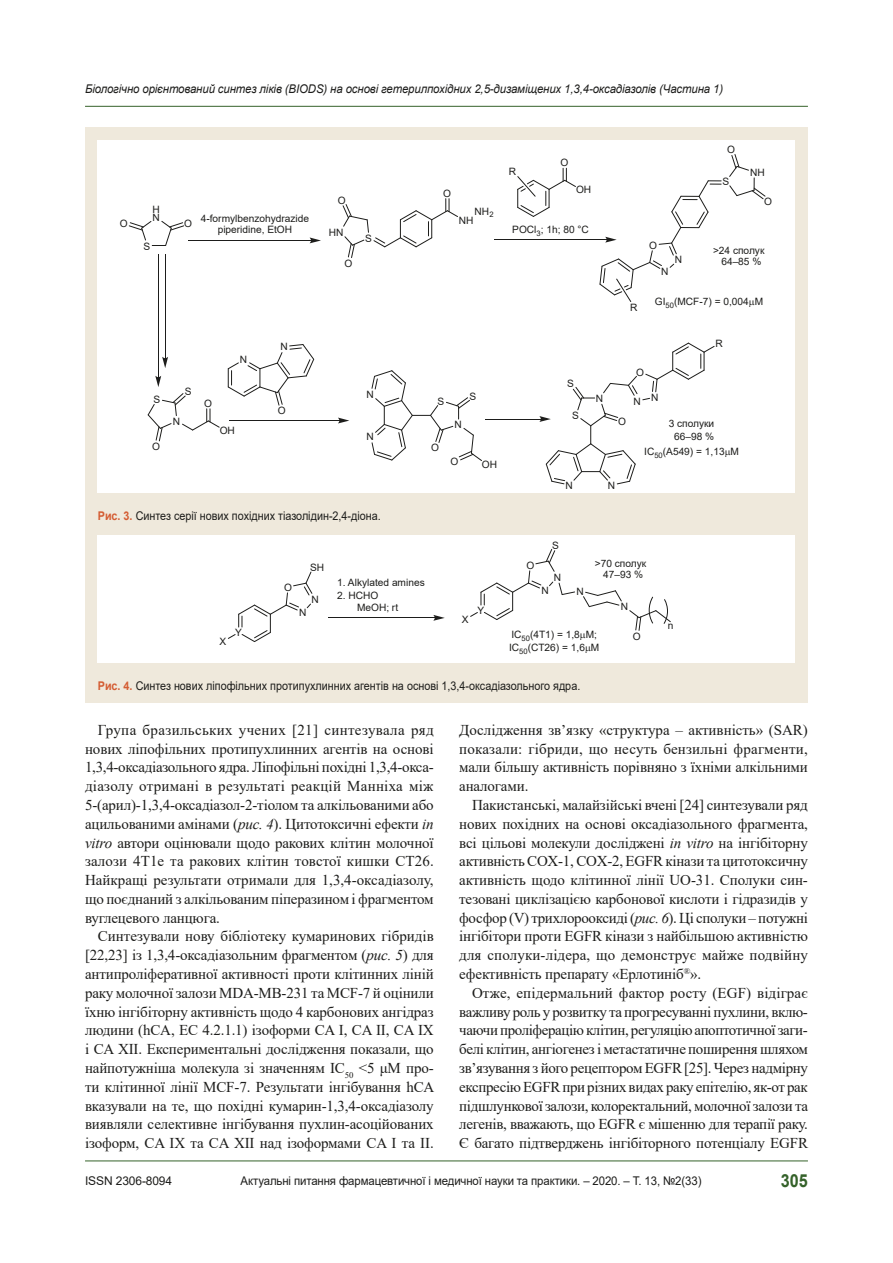
<style>
.page{position:relative;width:893px;height:1263px;background:#fff}
.page>*{position:absolute;margin:0;border:0;box-sizing:border-box;transform-origin:0 0}
.t1{font:700 18px "Arial";color:#35622a;scale:.9 1}
.tecst{font:15px/18.8px "Times New Roman";letter-spacing:-.01em;color:#1d1d1b;text-align:justify}
.примечание{font:12px "Arial";color:#1d1d1b;scale:.9 1}
.t2{font:italic 12px "Arial";letter-spacing:-.01em;color:#1d1d1b;scale:.95 1}
.примечание-2{font:12px "Arial";color:#1d1d1b;scale:.95 1}
.примечание-3{font:12px "Arial";color:#1d1d1b}
.t3{font:10.2px/11.4px "Arial";color:#1d1d1b;text-align:center}
.s1{font-weight:700;color:#d45d33}
.s2{font-style:italic}
</style>
<div class="page">
<hr style="left:85px;top:1160px;width:723px;height:1px;background:#35622a">
<hr style="left:85px;top:106px;width:723px;height:1px;background:#35622a">
<div style="left:85px;top:128px;width:723px;height:575px;background:#efe9dc"></div>
<div style="left:98px;top:140px;width:697px;height:353px;background:#fff"></div>
<svg style="left:128px;top:221px;width:57px;height:25px"></svg>
<hr style="left:188px;top:240px;width:123px;height:1px;background:#1d1d1b">
<svg style="left:310px;top:237px;width:11px;height:6px"></svg>
<svg style="left:342px;top:199px;width:116px;height:59px"></svg>
<hr style="left:494px;top:239px;width:113px;height:1px;background:#1d1d1b">
<svg style="left:517px;top:168px;width:59px;height:49px"></svg>
<svg style="left:729px;top:154px;width:37px;height:46px"></svg>
<svg style="left:599px;top:180px;width:122px;height:122px"></svg>
<hr style="left:158px;top:254px;width:1px;height:123px;background:#1d1d1b">
<svg style="left:147px;top:376px;width:73px;height:66px"></svg>
<hr style="left:229px;top:420px;width:110px;height:1px;background:#1d1d1b">
<svg style="left:338px;top:418px;width:11px;height:5px"></svg>
<svg style="left:227px;top:344px;width:88px;height:62px"></svg>
<svg style="left:371px;top:370px;width:111px;height:91px"></svg>
<hr style="left:165px;top:254px;width:1px;height:104px;background:#1d1d1b">
<svg style="left:162px;top:357px;width:6px;height:11px"></svg>
<hr style="left:486px;top:419px;width:55px;height:1px;background:#1d1d1b">
<svg style="left:539px;top:342px;width:176px;height:143px"></svg>
<div style="left:98px;top:536px;width:697px;height:127px;background:#fff"></div>
<svg style="left:228px;top:571px;width:85px;height:71px"></svg>
<hr style="left:328px;top:617px;width:107px;height:1px;background:#1d1d1b">
<svg style="left:433px;top:615px;width:12px;height:6px"></svg>
<svg style="left:583px;top:590px;width:39px;height:18px"></svg>
<svg style="left:470px;top:549px;width:105px;height:71px"></svg>
<svg style="left:629px;top:596px;width:42px;height:35px"></svg>
<p class="t2" style="left:85px;top:81px;width:673px">Біологічно орієнтований синтез ліків (BIODS) на основі гетерилпохідних 2,5‑дизаміщених 1,3,4-оксадіазолів (Частина 1)</p>
<p class="t3" style="left:727px;top:144px;width:9px">O</p>
<p class="t3" style="left:152px;top:205px;width:9px;line-height:8.4px;text-align:left">H<br>N</p>
<p class="t3" style="left:120px;top:217px;width:9px">O</p>
<p class="t3" style="left:184px;top:217px;width:9px">O</p>
<p class="t3" style="left:143px;top:240px;width:8px">S</p>
<p class="t3" style="left:338px;top:194px;width:9px">O</p>
<p class="t3" style="left:443px;top:187px;width:9px">O</p>
<p class="t3" style="left:509px;top:166px;width:9px">R</p>
<p class="t3" style="left:560px;top:157px;width:9px">O</p>
<p class="t3" style="left:576px;top:184px;width:17px">OH</p>
<p class="t3" style="left:475px;top:205px;width:20px">NH<sub>2</sub></p>
<p class="t3" style="left:201px;top:213px;width:110px">4-formylbenzohydrazide piperidine, EtOH</p>
<p class="t3" style="left:512px;top:223px;width:78px">POCl<sub>3</sub>; 1h; 80 °C</p>
<p class="t3" style="left:459px;top:214px;width:16px">NH</p>
<p class="t3" style="left:329px;top:226px;width:16px">HN</p>
<p class="t3" style="left:365px;top:233px;width:8px">S</p>
<p class="t3" style="left:344px;top:258px;width:9px">O</p>
<p class="t3" style="left:722px;top:176px;width:8px">S</p>
<p class="t3" style="left:750px;top:167px;width:16px">NH</p>
<p class="t3" style="left:764px;top:196px;width:9px">O</p>
<p class="t3" style="left:630px;top:301px;width:9px">R</p>
<p class="t3" style="left:649px;top:240px;width:9px">O</p>
<p class="t3" style="left:713px;top:244px;width:53px">&gt;24 сполук<br>64–85 %</p>
<p class="t3" style="left:655px;top:296px;width:110px">GI<sub>50</sub>(MCF-7) = 0,004 M</p>
<p class="t3" style="left:675px;top:254px;width:9px">N</p>
<p class="t3" style="left:661px;top:266px;width:9px">N</p>
<p class="t3" style="left:153px;top:394px;width:8px">S</p>
<p class="t3" style="left:152px;top:441px;width:9px">O</p>
<p class="t3" style="left:185px;top:386px;width:8px">S</p>
<p class="t3" style="left:173px;top:415px;width:9px">N</p>
<p class="t3" style="left:240px;top:354px;width:9px">N</p>
<p class="t3" style="left:204px;top:398px;width:9px">O</p>
<p class="t3" style="left:220px;top:425px;width:17px">OH</p>
<p class="t3" style="left:281px;top:341px;width:9px">N</p>
<p class="t3" style="left:278px;top:405px;width:9px">O</p>
<p class="t3" style="left:367px;top:389px;width:9px">N</p>
<p class="t3" style="left:367px;top:431px;width:9px">N</p>
<p class="t3" style="left:437px;top:395px;width:8px">S</p>
<p class="t3" style="left:431px;top:442px;width:9px">O</p>
<p class="t3" style="left:454px;top:419px;width:9px">N</p>
<p class="t3" style="left:469px;top:390px;width:8px">S</p>
<p class="t3" style="left:450px;top:455px;width:9px">O</p>
<p class="t3" style="left:482px;top:459px;width:17px">OH</p>
<p class="t3" style="left:567px;top:378px;width:8px">S</p>
<p class="t3" style="left:572px;top:410px;width:8px">S</p>
<p class="t3" style="left:596px;top:392px;width:9px">N</p>
<p class="t3" style="left:716px;top:338px;width:9px">R</p>
<p class="t3" style="left:618px;top:415px;width:9px">O</p>
<p class="t3" style="left:636px;top:367px;width:9px">O</p>
<p class="t3" style="left:633px;top:393px;width:27px">N N</p>
<p class="t3" style="left:669px;top:417px;width:47px;line-height:13.4px">3 сполуки<br>66–98 %</p>
<p class="t3" style="left:644px;top:446px;width:96px">IC<sub>50</sub>(A549) = 1,13 M</p>
<p class="t3" style="left:565px;top:479px;width:9px">N</p>
<p class="t3" style="left:608px;top:479px;width:9px">N</p>
<p class="примечание" style="left:98px;top:508px;width:316px"><span class="s1">Рис. 3.</span> Синтез серії нових похідних тіазолідин-2,4-діона.</p>
<p class="t3" style="left:284px;top:582px;width:9px">O</p>
<p class="t3" style="left:310px;top:561px;width:16px">SH</p>
<p class="t3" style="left:311px;top:593px;width:9px">N</p>
<p class="t3" style="left:299px;top:607px;width:9px">N</p>
<p class="t3" style="left:337px;top:577px;width:89px">1. Alkylated amines</p>
<p class="t3" style="left:357px;top:589px;width:43px;line-height:12.1px;text-align:left;text-indent:-20px">2. HCHO<br>MeOH; rt</p>
<p class="t3" style="left:462px;top:614px;width:8px">X</p>
<p class="t3" style="left:478px;top:605px;width:8px">Y</p>
<p class="t3" style="left:526px;top:560px;width:9px">O</p>
<p class="t3" style="left:552px;top:539px;width:8px">S</p>
<p class="t3" style="left:554px;top:571px;width:9px">N</p>
<p class="t3" style="left:541px;top:585px;width:9px">N</p>
<p class="t3" style="left:576px;top:585px;width:9px">N</p>
<p class="t3" style="left:595px;top:557px;width:53px">&gt;70 сполук<br>47–93 %</p>
<p class="t3" style="left:621px;top:601px;width:9px">N</p>
<p class="t3" style="left:235px;top:627px;width:8px">Y</p>
<p class="t3" style="left:509px;top:628px;width:92px;line-height:13.4px;text-align:left">IC<sub>50</sub>(4T1) = 1,8 M;<br>IC<sub>50</sub>(CT26) = 1,6 M</p>
<p class="примечание" style="left:98px;top:678px;width:538px"><span class="s1">Рис. 4.</span> Синтез нових ліпофільних протипухлинних агентів на основі 1,3,4‑оксадіазольного ядра.</p>
<p class="t3" style="left:219px;top:636px;width:8px">X</p>
<p class="t3" style="left:633px;top:630px;width:9px">O</p>
<p class="t3" style="left:668px;top:620px;width:7px">n</p>
<p class="tecst" style="left:85px;top:720px;width:350px;text-indent:13px">Група бразильських учених [21] синтезувала ряд нових ліпофільних протипухлинних агентів на основі 1,3,4-оксадіазольного ядра. Ліпофільні похідні 1,3,4-окса&shy;діазолу отримані в результаті реакцій Манніха між 5-(арил)-1,3,4-оксадіазол-2-тіолом та алкільованими або ацильованими амінами (<span class="s2">рис. 4</span>). Цитотоксичні ефекти <span class="s2">in vitro</span> автори оцінювали щодо ракових клітин молочної залози 4T1e та ракових клітин товстої кишки CT26.<br>Найкращі результати отримали для 1,3,4-оксадіазолу, що поєднаний з алкільованим піперазином і фрагментом вуглецевого ланцюга.</p>
<p class="tecst" style="left:85px;top:926px;width:351px;text-indent:13px">Синтезували нову бібліотеку кумаринових гібридів [22,23] із 1,3,4‑оксадіазольним фрагментом (<span class="s2">рис. 5</span>) для антипроліферативної активності проти клітинних ліній раку молочної залози MDA-MB-231 та MCF-7 й оцінили їхню інгібіторну активність щодо 4 карбонових ангідраз людини (hCA, ЕС 4.2.1.1) ізоформи CA I, CA II, CA IX і CA XII. Експериментальні дослідження показали, що найпотужніша молекула зі значенням IC<sub>50</sub> &lt;5 μМ про&shy;ти клітинної лінії MCF-7. Результати інгібування hCA вказували на те, що похідні кумарин-1,3,4-оксадіазолу виявляли селективне інгібування пухлин-асоційованих ізоформ, CA IX та CA XII над ізоформами CA I та II.</p>
<p class="tecst" style="left:459px;top:720px;width:350px">Дослідження зв’язку «структура – активність» (SAR) показали: гібриди, що несуть бензильні фрагменти, мали більшу активність порівняно з їхніми алкільними аналогами.</p>
<p class="tecst" style="left:459px;top:795px;width:350px;text-indent:13px">Пакистанські, малайзійські вчені [24] синтезували ряд нових похідних на основі оксадіазольного фрагмента, всі цільові молекули досліджені <span class="s2">in vitro</span> на інгібіторну активність COX-1, COX-2, EGFR кінази та цитотоксичну активність щодо клітинної лінії UO-31. Сполуки син&shy;тезовані циклізацією карбонової кислоти і гідразидів у фосфор (V) трихлорооксиді (<span class="s2">рис. 6</span>). Ці сполуки – потужні інгібітори проти EGFR кінази з найбільшою активністю для сполуки-лідера, що демонструє майже подвійну ефективність препарату «Ерлотиніб<sup>®</sup>».</p>
<p class="tecst" style="left:459px;top:983px;width:350px;text-indent:13px">Отже, епідермальний фактор росту (EGF) відіграє важливу роль у розвитку та прогресуванні пухлини, вклю&shy;чаючи проліферацію клітин, регуляцію апоптотичної заги&shy;белі клітин, ангіогенез і метастатичне поширення шляхом зв’язування з його рецептором EGFR [25]. Через надмірну експресію EGFR при різних видах раку епітелію, як-от рак підшлункової залози, колоректальний, молочної залози та легенів, вважають, що EGFR є мішенню для терапії раку.<br>Є багато підтверджень інгібіторного потенціалу EGFR</p>
<p class="примечание-3" style="left:85px;top:1172px;width:89px">ISSN 2306-8094</p>
<p class="примечание-2" style="left:241px;top:1172px;width:487px">Актуальні питання фармацевтичної і медичної науки та практики. – 2020. – Т. 13, №2(33)</p>
<p class="t1" style="left:781px;top:1168px;width:32px">305</p>
</div>
